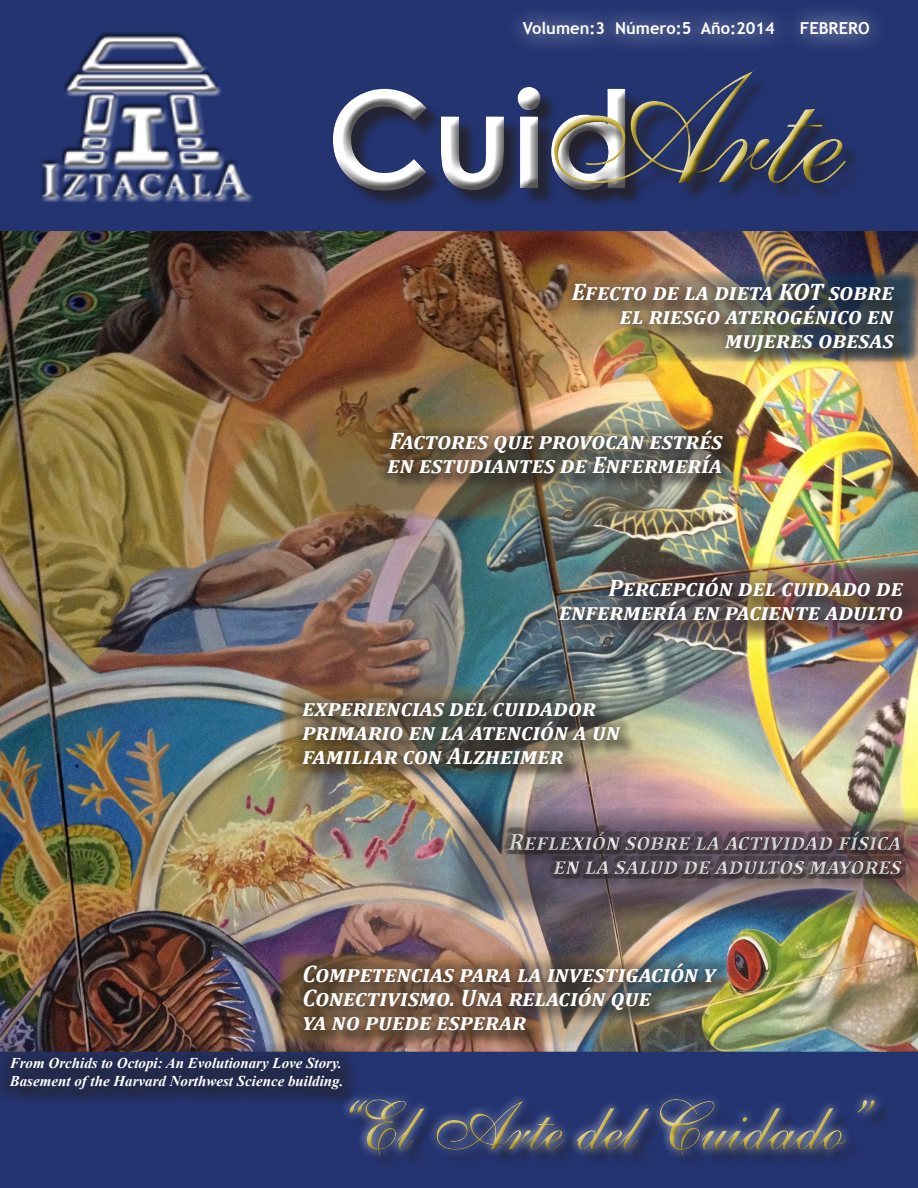
<style>
.page{position:relative;width:918px;height:1188px;background:#fff}
.page>*{position:absolute;margin:0;border:0;box-sizing:border-box;transform-origin:0 0}
.t1{font:700 135px "Century Gothic";color:#fff}
.t2{font:67.5px "Shelley Allegro BT";color:#cab43c}
.t3{font:italic 700 24px/24px "Cambria";letter-spacing:.01em;color:#fff;text-align:right}
.t4{font:700 16.5px "Trebuchet MS";color:#fff}
.t5{font:italic 700 15px/18px "Times New Roman";color:#fff}
.s1{font-family:"Shelley Allegro BT";font-weight:400;font-size:154.5px;color:#cab43c}
</style>
<div class="page">
<img style="left:0;top:231px;width:918px;height:821px">
<img style="left:302px;top:563px;width:616px;height:79px">
<img style="left:414px;top:271px;width:504px;height:91px">
<div style="left:575px;top:287px;width:337px;height:83px;background:#231f20;opacity:.75"></div>
<div style="left:564px;top:275px;width:339px;height:87px;background:#231f20;opacity:.75"></div>
<div style="left:449px;top:808px;width:469px;height:112px;background:#231f20;opacity:.75"></div>
<div style="left:459px;top:818px;width:459px;height:92px;background:#231f20;opacity:.75"></div>
<div style="left:563px;top:580px;width:355px;height:58px;background:#231f20;opacity:.75"></div>
<div style="left:551px;top:568px;width:361px;height:61px;background:#231f20;opacity:.75"></div>
<div style="left:513px;top:834px;width:405px;height:58px;background:#231f20;opacity:.75"></div>
<div style="left:501px;top:822px;width:409px;height:61px;background:#231f20;opacity:.75"></div>
<div style="left:503px;top:829px;width:404px;height:50px;background:#231f20;opacity:.75"></div>
<div style="left:503px;top:826px;width:404px;height:50px;background:#231f20;opacity:.75"></div>
<img style="left:280px;top:684px;width:435px;height:91px">
<div style="left:306px;top:706px;width:332px;height:77px;background:#231f20;opacity:.75"></div>
<div style="left:292px;top:693px;width:339px;height:81px;background:#231f20;opacity:.75"></div>
<img style="left:314px;top:414px;width:434px;height:106px">
<div style="left:391px;top:434px;width:350px;height:58px;background:#231f20;opacity:.75"></div>
<div style="left:377px;top:421px;width:356px;height:62px;background:#231f20;opacity:.75"></div>
<div style="left:0;top:0;width:918px;height:231px;background:#233471"></div>
<div style="left:505px;top:3px;width:383px;height:51px;background:#fff;opacity:.8"></div>
<div style="left:0;top:1052px;width:918px;height:136px;background:#233471"></div>
<div style="left:13px;top:1060px;width:347px;height:47px;background:#233471"></div>
<div style="left:0;top:1041px;width:359px;height:65px;background:#231f20;opacity:.85"></div>
<div style="left:36px;top:30px;width:218px;height:169px;background:#fff;opacity:.75"></div>
<div style="left:38px;top:40px;width:218px;height:163px;background:#231f20;opacity:.75"></div>
<div style="left:336px;top:90px;width:308px;height:119px;background:#231f20;opacity:.75"></div>
<div style="left:322px;top:76px;width:313px;height:119px;background:#233471"></div>
<div style="left:331px;top:81px;width:306px;height:120px;background:#231f20;opacity:.75"></div>
<div style="left:556px;top:74px;width:308px;height:128px;background:#231f20;opacity:.75"></div>
<div style="left:543px;top:60px;width:312px;height:131px;background:#fff;opacity:.75"></div>
<div style="left:549px;top:64px;width:307px;height:130px;background:#231f20;opacity:.75"></div>
<div style="left:352px;top:1102px;width:541px;height:72px;background:#233471"></div>
<div style="left:339px;top:1089px;width:545px;height:74px;background:#233471"></div>
<div style="left:341px;top:1093px;width:545px;height:74px;background:#231f20;opacity:.75"></div>
<img style="left:279px;top:952px;width:504px;height:91px">
<div style="left:307px;top:966px;width:427px;height:82px;background:#231f20;opacity:.75"></div>
<div style="left:294px;top:953px;width:434px;height:88px;background:#231f20;opacity:.75"></div>
<p class="t4" style="left:523px;top:18px;width:253px">Volumen:3 Número:5 Año:2014</p>
<p class="t4" style="left:800px;top:18px;width:71px">FEBRERO</p>
<h1 class="t1" style="left:327px;top:37px;width:519px">Cuid<span class="s1">Arte</span></h1>
<p class="t3" style="left:572px;top:279px;width:323px">Efecto de la dieta KOT sobre el riesgo aterogénico en mujeres obesas</p>
<p class="t3" style="left:388px;top:428px;width:337px;text-align:left">Factores que provocan estrés en est udiantes de Enfermería</p>
<p class="t3" style="left:559px;top:575px;width:345px">Percepción del cuidado de enfermería en paciente adulto</p>
<p class="t3" style="left:302px;top:695px;width:319px;text-align:left">experiencias del cuidador primario en la atención a un famil iar con Al zheimer</p>
<p class="t3" style="left:509px;top:829px;width:394px">Reflexión sobre la actividad física en la salud de adultos mayores</p>
<p class="t3" style="left:303px;top:961px;width:415px;text-align:left">Competencias para la investigación y<br>Conectivismo. Una relación que<br>ya no puede esperar</p>
<p class="t5" style="left:10px;top:1053px;width:335px">From Orchids to Octopi: An Evolutionary Love Story.<br>Basement of the Harvard Northwest Science building.</p>
<h2 class="t2" style="left:336px;top:1086px;width:532px">“El Arte del Cuidado”</h2>
</div>
